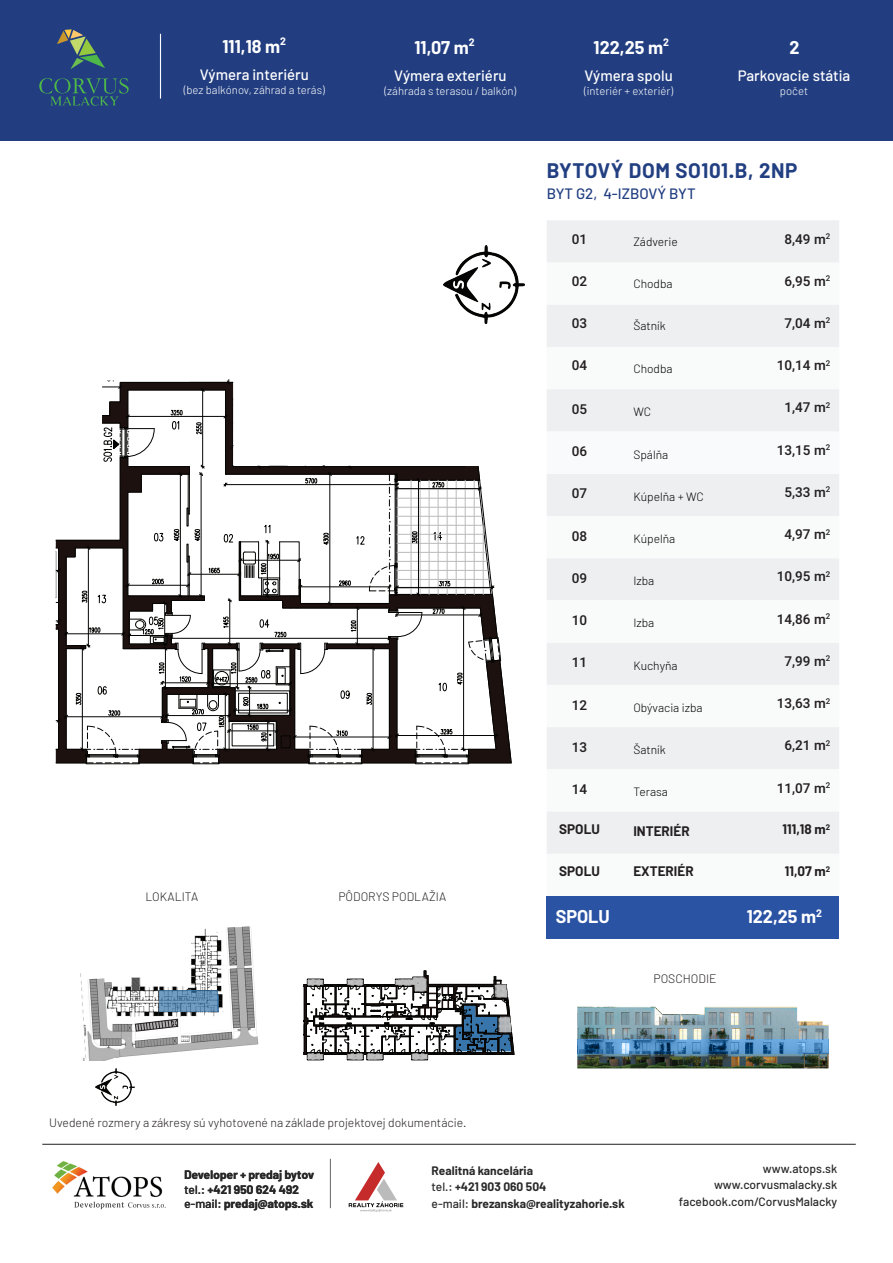
<style>
.page{position:relative;width:893px;height:1263px;background:#fff}
.page>*{position:absolute;margin:0;border:0;box-sizing:border-box;transform-origin:0 0}
.t1{font:700 20.55px "Barlow";letter-spacing:.03em;color:#223f82}
.t2{font:700 18px "Barlow";color:#fff}
.t3{font:500 15px "Barlow";color:#fff}
.t4{font:500 15px "Barlow";color:#223f82}
.t5{font:500 13.5px "Heebo";color:#231f20}
.t6{font:700 13.5px "Barlow";color:#231f20}
.t7{font:300 12.15px "Barlow";color:#231f20}
.t8{font:700 12px/16.5px "Barlow";color:#282829}
.t9{font:300 12px "Barlow";color:#000}
.t10{font:500 12px/16.5px "Barlow";color:#282829;text-align:right}
.t11{font:300 11.4px "Barlow";color:#fff}
.t12{font:700 10.5px "Barlow";color:#fff}
.s1{font-weight:500}
</style>
<div class="page">
<hr style="left:42px;top:1144px;width:814px;height:1px;background:#231f20">
<div style="left:0;top:0;width:893px;height:140px;background:#223e81"></div>
<hr style="left:160px;top:34px;width:1px;height:65px;background:#fff">
<img style="left:443px;top:246px;width:81px;height:77px">
<img style="left:95px;top:1068px;width:39px;height:38px">
<hr style="left:330px;top:1159px;width:1px;height:49px;background:#666464">
<svg style="left:349px;top:1162px;width:54px;height:50px"></svg>
<img style="left:74px;top:1201px;width:91px;height:9px">
<img style="left:577px;top:1007px;width:252px;height:61px">
<svg style="left:577px;top:1039px;width:252px;height:15px"></svg>
<svg style="left:303px;top:970px;width:212px;height:91px"></svg>
<img style="left:52px;top:1161px;width:111px;height:35px">
<svg style="left:39px;top:78px;width:90px;height:28px"></svg>
<svg style="left:57px;top:29px;width:48px;height:40px"></svg>
<img style="left:80px;top:926px;width:179px;height:134px">
<img style="left:119px;top:1059px;width:140px;height:1px">
<svg style="left:159px;top:991px;width:59px;height:21px"></svg>
<svg style="left:135px;top:1019px;width:43px;height:12px"></svg>
<svg style="left:218px;top:995px;width:1px;height:17px"></svg>
<div style="left:547px;top:220px;width:292px;height:42px;background:#edeff0"></div>
<svg style="left:547px;top:474px;width:292px;height:295px;fill:#edeff0"></svg>
<svg style="left:547px;top:305px;width:292px;height:126px"></svg>
<div style="left:547px;top:812px;width:292px;height:42px;background:#edeff0"></div>
<div style="left:547px;top:896px;width:292px;height:42px;background:#2a53a4"></div>
<svg style="left:56px;top:379px;width:456px;height:385px"></svg>
<h2 class="t2" style="left:222px;top:35px;width:65px">111,18 m<sup>2</sup></h2>
<p class="t3" style="left:200px;top:66px;width:111px">Výmera interiéru</p>
<p class="t11" style="left:184px;top:83px;width:143px">(bez balkónov, záhrad a terás)</p>
<p class="t12" style="left:469px;top:36px;width:7px">2</p>
<h2 class="t2" style="left:594px;top:36px;width:77px">122,25 m<sup>2</sup></h2>
<h2 class="t2" style="left:414px;top:36px;width:56px">11,07 m</h2>
<h2 class="t2" style="left:790px;top:36px;width:12px">2</h2>
<p class="t3" style="left:394px;top:66px;width:114px">Výmera exteriéru</p>
<p class="t11" style="left:385px;top:83px;width:133px">(záhrada s terasou / balkón)</p>
<p class="t3" style="left:584px;top:66px;width:90px">Výmera spolu</p>
<p class="t11" style="left:584px;top:83px;width:91px">(interiér + exteriér)</p>
<p class="t3" style="left:738px;top:66px;width:114px">Parkovacie státia</p>
<p class="t11" style="left:780px;top:83px;width:30px">počet</p>
<p class="t7" style="left:145px;top:889px;width:54px">LOKALITA</p>
<p class="t7" style="left:338px;top:889px;width:109px">PÔDORYS PODLAŽIA</p>
<h1 class="t1" style="left:547px;top:158px;width:252px">BYTOVÝ DOM SO101.B, 2NP</h1>
<p class="t4" style="left:547px;top:184px;width:150px">BYT G2, 4-IZBOVÝ BYT</p>
<p class="t5" style="left:572px;top:229px;width:17px">01</p>
<p class="t9" style="left:633px;top:234px;width:46px">Zádverie</p>
<p class="t5" style="left:785px;top:229px;width:47px">8,49 m<sup>2</sup></p>
<p class="t5" style="left:572px;top:272px;width:17px">02</p>
<p class="t9" style="left:633px;top:276px;width:41px">Chodba</p>
<p class="t5" style="left:785px;top:272px;width:47px">6,95 m<sup>2</sup></p>
<p class="t5" style="left:572px;top:314px;width:17px">03</p>
<p class="t9" style="left:633px;top:319px;width:34px">Šatník</p>
<p class="t5" style="left:785px;top:314px;width:47px">7,04 m<sup>2</sup></p>
<p class="t5" style="left:572px;top:356px;width:17px">04</p>
<p class="t9" style="left:633px;top:361px;width:41px">Chodba</p>
<p class="t5" style="left:777px;top:356px;width:55px">10,14 m<sup>2</sup></p>
<p class="t5" style="left:572px;top:400px;width:17px">05</p>
<p class="t9" style="left:633px;top:404px;width:19px">WC</p>
<p class="t5" style="left:785px;top:398px;width:47px">1,47 m<sup>2</sup></p>
<p class="t5" style="left:572px;top:442px;width:17px">06</p>
<p class="t9" style="left:633px;top:447px;width:36px">Spálňa</p>
<p class="t5" style="left:777px;top:440px;width:55px">13,15 m<sup>2</sup></p>
<p class="t5" style="left:572px;top:484px;width:17px">07</p>
<p class="t9" style="left:633px;top:489px;width:72px">Kúpelňa + WC</p>
<p class="t5" style="left:785px;top:483px;width:47px">5,33 m<sup>2</sup></p>
<p class="t5" style="left:572px;top:526px;width:17px">08</p>
<p class="t9" style="left:633px;top:531px;width:43px">Kúpelňa</p>
<p class="t5" style="left:785px;top:525px;width:47px">4,97 m<sup>2</sup></p>
<p class="t5" style="left:572px;top:569px;width:17px">09</p>
<p class="t9" style="left:633px;top:573px;width:22px">Izba</p>
<p class="t5" style="left:777px;top:567px;width:55px">10,95 m<sup>2</sup></p>
<p class="t5" style="left:572px;top:611px;width:17px">10</p>
<p class="t9" style="left:633px;top:616px;width:22px">Izba</p>
<p class="t5" style="left:777px;top:609px;width:55px">14,86 m<sup>2</sup></p>
<p class="t5" style="left:572px;top:653px;width:17px">11</p>
<p class="t9" style="left:633px;top:658px;width:46px">Kuchyňa</p>
<p class="t5" style="left:785px;top:652px;width:47px">7,99 m<sup>2</sup></p>
<p class="t5" style="left:572px;top:695px;width:17px">12</p>
<p class="t9" style="left:633px;top:700px;width:71px">Obývacia izba</p>
<p class="t5" style="left:777px;top:694px;width:55px">13,63 m<sup>2</sup></p>
<p class="t5" style="left:572px;top:738px;width:17px">13</p>
<p class="t9" style="left:633px;top:742px;width:34px">Šatník</p>
<p class="t5" style="left:785px;top:736px;width:47px">6,21 m<sup>2</sup></p>
<p class="t5" style="left:572px;top:780px;width:17px">14</p>
<p class="t9" style="left:633px;top:784px;width:36px">Terasa</p>
<p class="t5" style="left:777px;top:778px;width:55px">11,07 m<sup>2</sup></p>
<p class="t6" style="left:559px;top:821px;width:42px">SPOLU</p>
<p class="t6" style="left:633px;top:822px;width:58px">INTERIÉR</p>
<p class="t6" style="left:782px;top:821px;width:49px">111,18 m<sup>2</sup></p>
<p class="t6" style="left:559px;top:863px;width:42px">SPOLU</p>
<p class="t6" style="left:633px;top:863px;width:62px">EXTERIÉR</p>
<p class="t6" style="left:785px;top:863px;width:47px">11,07 m<sup>2</sup></p>
<h2 class="t2" style="left:556px;top:905px;width:56px">SPOLU</h2>
<h2 class="t2" style="left:747px;top:905px;width:77px">122,25 m<sup>2</sup></h2>
<p class="t7" style="left:653px;top:971px;width:65px">POSCHODIE</p>
<p class="t7" style="left:49px;top:1115px;width:419px">Uvedené rozmery a zákresy sú vyhotovené na základe projektovej dokumentácie.</p>
<p class="t8" style="left:184px;top:1167px;width:131px;line-height:14.4px">Developer + predaj bytov <span class="s1">tel.:</span> +421 950 624 492 <span class="s1">e-mail:</span> predaj@atops.sk</p>
<p class="t8" style="left:432px;top:1162px;width:195px">Realitná kancelária<br><span class="s1">tel.:</span> +421 903 060 504<br><span class="s1">e-mail:</span> brezanska@realityzahorie.sk</p>
<p class="t10" style="left:679px;top:1160px;width:160px">www.atops.sk www.corvusmalacky.sk facebook.com/CorvusMalacky</p>
</div>
